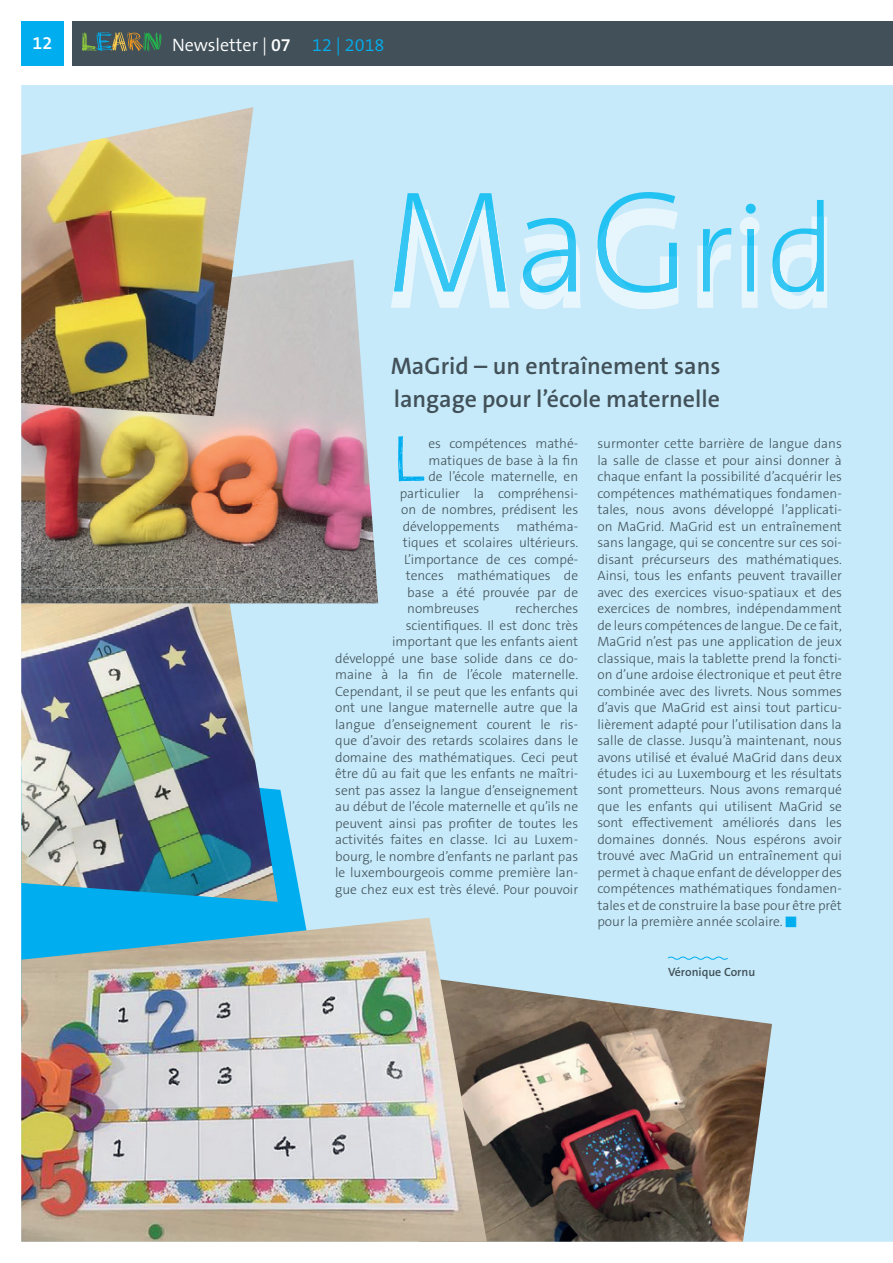
<style>
.page{position:relative;width:893px;height:1263px;background:#fff}
.page>*{position:absolute;margin:0;border:0;box-sizing:border-box;transform-origin:0 0}
.t1{font:200 145.35px "The Sans B W2";color:#22c2f3}
.t2{font:200 125.25px "The Sans B W2";color:#22c2f3}
.t3{font:51px "Janda Safeand Sound";color:#00aeef}
.t4{font:600 24px/33px "The Sans B W6";color:#425159}
.t5{font:300 18px "The Sans B W4";color:#fff}
.t6{font:600 18px "The Sans B W6";color:#fff}
.t7{font:300 13.5px/16.5px "The Sans B W3";color:#425159;text-align:right}
.t8{font:600 12px "The Sans B W6";color:#425159}
.s1{font-family:"The Sans B W6";font-weight:600}
.s2{color:#00aeef}
</style>
<div class="page">
<div style="left:72px;top:21px;width:821px;height:45px;background:#425159"></div>
<div style="left:21px;top:21px;width:43px;height:45px;background:#00aeef"></div>
<svg style="left:82px;top:32px;width:79px;height:19px"></svg>
<div style="left:21px;top:85px;width:872px;height:1157px;background:#c6eafa"></div>
<img style="left:487px;top:976px;width:285px;height:266px">
<svg style="left:391px;top:208px;width:288px;height:101px;background:#d6effb"></svg>
<div style="left:697px;top:216px;width:130px;height:93px;background:#c6eafa"></div>
<div style="left:394px;top:192px;width:283px;height:16px;background:#c6eafa"></div>
<svg style="left:394px;top:208px;width:283px;height:84px;background:#a0e0f8"></svg>
<div style="left:703px;top:200px;width:121px;height:16px;background:#c6eafa"></div>
<svg style="left:703px;top:216px;width:121px;height:76px;background:#9de0f8"></svg>
<svg style="left:21px;top:765px;width:302px;height:153px;background:#5bc9f4"></svg>
<img style="left:21px;top:918px;width:466px;height:324px">
<svg style="left:667px;top:955px;width:62px;height:6px"></svg>
<img style="left:21px;top:603px;width:257px;height:299px">
<img style="left:21px;top:260px;width:357px;height:343px">
<img style="left:21px;top:588px;width:209px;height:15px">
<img style="left:21px;top:107px;width:232px;height:309px">
<svg style="left:786px;top:917px;width:10px;height:10px"></svg>
<h3 class="t6" style="left:33px;top:31px;width:21px">12</h3>
<h3 class="t5" style="left:172px;top:33px;width:214px">Newsletter | <span class="s1">07</span> <span class="s2">12 | 2018</span></h3>
<h1 class="t1" style="left:385px;top:149px;width:453px">MaG<sub>rid</sub></h1>
<h2 class="t2" style="left:690px;top:169px;width:147px">rid</h2>
<h3 class="t4" style="left:391px;top:349px;width:331px">MaGrid – un entraînement sans langage pour l’école maternelle</h3>
<h3 class="t3" style="left:396px;top:424px;width:31px">L</h3>
<p class="t7" style="left:428px;top:435px;width:151px">es compétences mathé-</p>
<p class="t7" style="left:597px;top:435px;width:246px;text-align:justify">surmonter cette barrière de langue dans la salle de classe et pour ainsi donner à chaque enfant la possibilité d’acquérir les compétences mathématiques fondamen&shy;tales, nous avons développé l’applicati&shy;on MaGrid. MaGrid est un entraînement sans langage, qui se concentre sur ces soi&shy;disant précurseurs des mathématiques.<br>Ainsi, tous les enfants peuvent travailler avec des exercices visuo-spatiaux et des exercices de nombres, indépendamment de leurs compétences de langue. De ce fait, MaGrid n’est pas une application de jeux classique, mais la tablette prend la foncti&shy;on d’une ardoise électronique et peut être combinée avec des livrets. Nous sommes d’avis que MaGrid est ainsi tout particu&shy;lièrement adapté pour l’utilisation dans la salle de classe. Jusqu’à maintenant, nous avons utilisé et évalué MaGrid dans deux études ici au Luxembourg et les résultats sont prometteurs. Nous avons remarqué que les enfants qui utilisent MaGrid se sont effectivement améliorés dans les domaines donnés. Nous espérons avoir trouvé avec MaGrid un entraînement qui permet à chaque enfant de développer des compétences mathématiques fondamen&shy;tales et de construire la base pour être prêt pour la première année scolaire.</p>
<p class="t8" style="left:668px;top:964px;width:89px">Véronique Cornu</p>
<p class="t7" style="left:428px;top:452px;width:151px">matiques de base à la fin</p>
<p class="t7" style="left:428px;top:468px;width:151px">de l’école maternelle, en</p>
<p class="t7" style="left:400px;top:485px;width:180px">particulier la compréhensi-</p>
<p class="t7" style="left:401px;top:501px;width:178px">on de nombres, prédisent les</p>
<p class="t7" style="left:403px;top:518px;width:177px">développements mathéma-</p>
<p class="t7" style="left:403px;top:534px;width:177px">tiques et scolaires ultérieurs.</p>
<p class="t7" style="left:404px;top:551px;width:176px">L’importance de ces compé-</p>
<p class="t7" style="left:406px;top:567px;width:174px">tences mathématiques de</p>
<p class="t7" style="left:407px;top:584px;width:173px">base a été prouvée par de</p>
<p class="t7" style="left:407px;top:600px;width:74px">nombreuses</p>
<p class="t7" style="left:335px;top:600px;width:245px">recherches<br>scientifiques. Il est donc très<br>important que les enfants aient développé une base solide dans ce do&shy;maine à la fin de l’école maternelle.<br>Cependant, il se peut que les enfants qui ont une langue maternelle autre que la langue d’enseignement courent le ris&shy;que d’avoir des retards scolaires dans le domaine des mathématiques. Ceci peut être dû au fait que les enfants ne maîtri&shy;sent pas assez la langue d’enseignement au début de l’école maternelle et qu’ils ne peuvent ainsi pas profiter de toutes les activités faites en classe. Ici au Luxem&shy;bourg, le nombre d’enfants ne parlant pas le luxembourgeois comme première lan&shy;gue chez eux est très élevé. Pour pouvoir</p>
</div>
